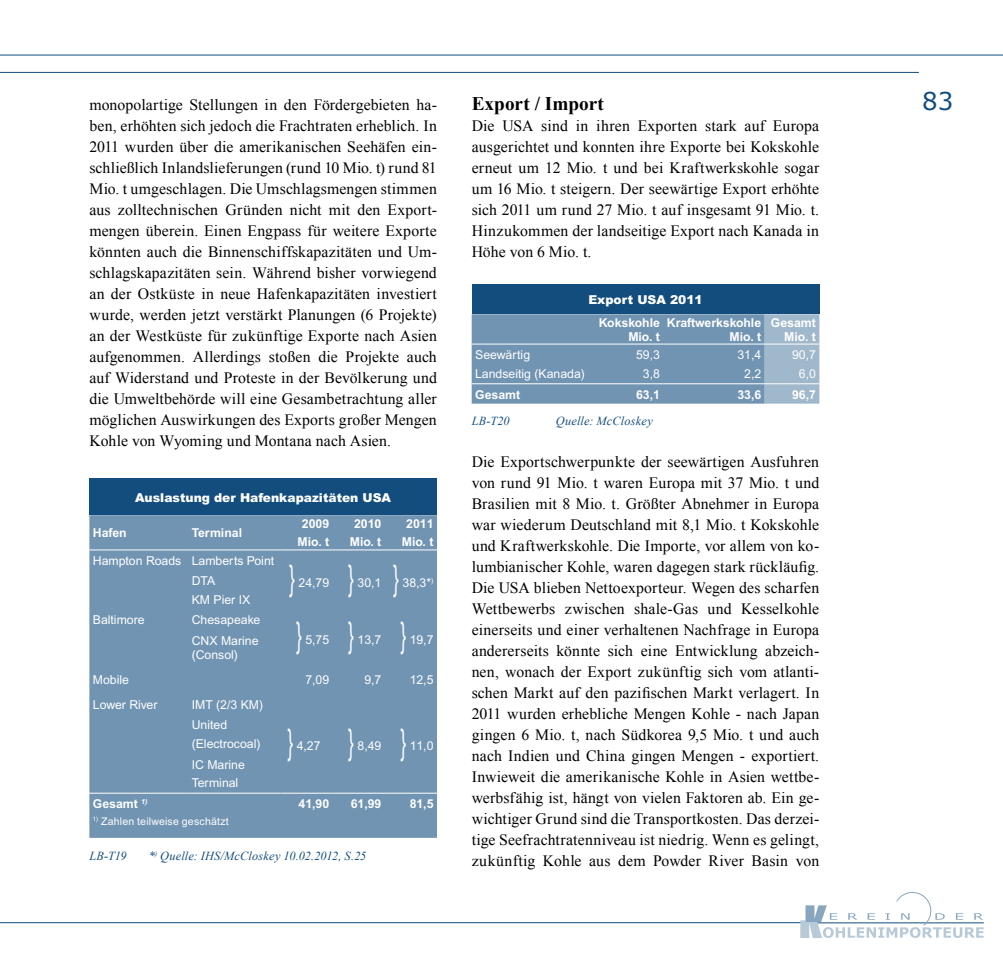
<style>
.page{position:relative;width:1003px;height:968px;background:#fff}
.page>*{position:absolute;margin:0;border:0;box-sizing:border-box;transform-origin:0 0}
.t1{font:35px "Arial";color:#fff;scale:.5 1}
.t2{font:24.5px "Verdana";color:#134d7e}
.t3{font:700 19.25px "Times New Roman";color:#000}
.t4{font:15.75px/21px "Times New Roman";letter-spacing:.005em;color:#000;text-align:justify}
.t5{font:12.25px/18.4px "Arial";color:#fff}
.t6{font:700 12.25px/18.4px "Arial";color:#fff;text-align:center}
.t7{font:italic 12.25px "Times New Roman";letter-spacing:.01em;color:#134d7e}
.t8{font:900 12.25px "Arial";color:#fff}
.t9{font:10.5px "Arial";letter-spacing:.02em;color:#fff}
.t10{font:7.17px "Arial";color:#fff}
</style>
<div class="page">
<hr style="left:0;top:55px;width:1002px;height:1px;background:#134d7e">
<hr style="left:0;top:72px;width:918px;height:1px;background:#134d7e">
<hr style="left:0;top:922px;width:808px;height:1px;background:#134d7e">
<svg style="left:800px;top:892px;width:183px;height:45px"></svg>
<div style="left:89px;top:478px;width:348px;height:37px;background:#134d7e"></div>
<div style="left:89px;top:515px;width:348px;height:322px;background:#7194b2"></div>
<hr style="left:89px;top:549px;width:99px;height:1px;background:#fff">
<hr style="left:188px;top:549px;width:92px;height:1px;background:#fff">
<hr style="left:280px;top:549px;width:52px;height:1px;background:#fff">
<hr style="left:332px;top:549px;width:53px;height:1px;background:#fff">
<hr style="left:385px;top:549px;width:52px;height:1px;background:#fff">
<hr style="left:89px;top:792px;width:99px;height:1px;background:#fff">
<hr style="left:188px;top:792px;width:92px;height:1px;background:#fff">
<hr style="left:280px;top:792px;width:52px;height:1px;background:#fff">
<hr style="left:332px;top:792px;width:53px;height:1px;background:#fff">
<hr style="left:385px;top:792px;width:52px;height:1px;background:#fff">
<div style="left:471px;top:284px;width:348px;height:30px;background:#134d7e"></div>
<svg style="left:471px;top:314px;width:348px;height:89px;background:#7a9bb7"></svg>
<hr style="left:471px;top:343px;width:122px;height:1px;background:#fff">
<hr style="left:593px;top:343px;width:70px;height:1px;background:#fff">
<hr style="left:663px;top:343px;width:101px;height:1px;background:#fff">
<hr style="left:764px;top:343px;width:55px;height:1px;background:#fff">
<hr style="left:471px;top:383px;width:122px;height:1px;background:#fff">
<hr style="left:593px;top:383px;width:70px;height:1px;background:#fff">
<hr style="left:663px;top:383px;width:101px;height:1px;background:#fff">
<hr style="left:764px;top:383px;width:55px;height:1px;background:#fff">
<p class="t4" style="left:89px;top:94px;width:349px">monopolartige Stellungen in den Fördergebieten ha-</p>
<h2 class="t2" style="left:921px;top:84px;width:33px">83</h2>
<p class="t4" style="left:89px;top:115px;width:349px">ben, erhöhten sich jedoch die Frachtraten erheblich. In 2011 wurden über die amerikanischen Seehäfen ein&shy;schließlich Inlandslieferungen (rund 10 Mio. t) rund 81<br>Mio. t umgeschlagen. Die Umschlagsmengen stimmen aus zolltechnischen Gründen nicht mit den Export&shy;mengen überein. Einen Engpass für weitere Exporte könnten auch die Binnenschiffskapazitäten und Um&shy;schlagskapazitäten sein. Während bisher vorwiegend an der Ostküste in neue Hafenkapazitäten investiert wurde, werden jetzt verstärkt Planungen (6 Projekte) an der Westküste für zukünftige Exporte nach Asien aufgenommen. Allerdings stoßen die Projekte auch auf Widerstand und Proteste in der Bevölkerung und die Umweltbehörde will eine Gesambetrachtung aller möglichen Auswirkungen des Exports großer Mengen Kohle von Wyoming und Montana nach Asien.</p>
<p class="t3" style="left:471px;top:90px;width:134px">Export / Import</p>
<p class="t4" style="left:471px;top:115px;width:349px">Die USA sind in ihren Exporten stark auf Europa ausgerichtet und konnten ihre Exporte bei Kokskohle erneut um 12 Mio. t und bei Kraftwerkskohle sogar um 16 Mio. t steigern. Der seewärtige Export erhöhte sich 2011 um rund 27 Mio. t auf insgesamt 91 Mio. t.<br>Hinzukommen der landseitige Export nach Kanada in Höhe von 6 Mio. t.</p>
<p class="t8" style="left:588px;top:292px;width:116px">Export USA 2011</p>
<p class="t6" style="left:598px;top:315px;width:63px;line-height:14px;text-align:right">Kokskohle<br>Mio. t</p>
<p class="t6" style="left:666px;top:315px;width:96px;line-height:14px;text-align:right">Kraftwerkskohle<br>Mio. t</p>
<p class="t6" style="left:770px;top:315px;width:46px;line-height:14px;text-align:right">Gesamt<br>Mio. t</p>
<p class="t5" style="left:475px;top:345px;width:56px">Seewärtig</p>
<p class="t5" style="left:635px;top:345px;width:25px">59,3</p>
<p class="t5" style="left:737px;top:345px;width:25px">31,4</p>
<p class="t5" style="left:791px;top:345px;width:25px">90,7</p>
<p class="t5" style="left:475px;top:365px;width:111px">Landseitig (Kanada)</p>
<p class="t5" style="left:642px;top:365px;width:19px">3,8</p>
<p class="t5" style="left:743px;top:365px;width:19px">2,2</p>
<p class="t5" style="left:798px;top:365px;width:19px">6,0</p>
<p class="t6" style="left:475px;top:385px;width:46px">Gesamt</p>
<p class="t6" style="left:635px;top:385px;width:25px">63,1</p>
<p class="t6" style="left:737px;top:385px;width:25px">33,6</p>
<p class="t6" style="left:791px;top:385px;width:25px">96,7</p>
<p class="t7" style="left:471px;top:414px;width:39px">LB-T20</p>
<p class="t7" style="left:555px;top:414px;width:98px">Quelle: McCloskey</p>
<p class="t4" style="left:471px;top:451px;width:349px">Die Exportschwerpunkte der seewärtigen Ausfuhren von rund 91 Mio. t waren Europa mit 37 Mio. t und Brasilien mit 8 Mio. t. Größter Abnehmer in Europa war wiederum Deutschland mit 8,1 Mio. t Kokskohle und Kraftwerkskohle. Die Importe, vor allem von ko&shy;lumbianischer Kohle, waren dagegen stark rückläufig.<br>Die USA blieben Nettoexporteur. Wegen des scharfen Wettbewerbs zwischen shale-Gas und Kesselkohle einerseits und einer verhaltenen Nachfrage in Europa andererseits könnte sich eine Entwicklung abzeich&shy;nen, wonach der Export zukünftig sich vom atlanti&shy;schen Markt auf den pazifischen Markt verlagert. In 2011 wurden erhebliche Mengen Kohle - nach Japan gingen 6 Mio. t, nach Südkorea 9,5 Mio. t und auch nach Indien und China gingen Mengen - exportiert.<br>Inwieweit die amerikanische Kohle in Asien wettbe&shy;werbsfähig ist, hängt von vielen Faktoren ab. Ein ge&shy;wichtiger Grund sind die Transportkosten. Das derzei&shy;tige Seefrachtratenniveau ist niedrig. Wenn es gelingt, zukünftig Kohle aus dem Powder River Basin von</p>
<p class="t8" style="left:135px;top:490px;width:257px">Auslastung der Hafenkapazitäten USA</p>
<p class="t6" style="left:93px;top:523px;width:35px">Hafen</p>
<p class="t6" style="left:192px;top:523px;width:52px">Terminal</p>
<p class="t6" style="left:297px;top:514px;width:33px">2009<br>Mio. t</p>
<p class="t6" style="left:349px;top:514px;width:33px">2010<br>Mio. t</p>
<p class="t6" style="left:402px;top:514px;width:33px">2011<br>Mio. t</p>
<p class="t5" style="left:93px;top:551px;width:183px">Hampton Roads Lamberts Point</p>
<h1 class="t1" style="left:289px;top:558px;width:13px">}</h1>
<h1 class="t1" style="left:348px;top:558px;width:13px">}</h1>
<h1 class="t1" style="left:393px;top:558px;width:13px">}</h1>
<p class="t5" style="left:192px;top:571px;width:25px">DTA</p>
<p class="t10" style="left:431px;top:576px;width:4px">)</p>
<p class="t5" style="left:192px;top:590px;width:60px">KM Pier IX</p>
<p class="t5" style="left:402px;top:573px;width:30px">38,3*</p>
<p class="t5" style="left:298px;top:573px;width:32px">24,79</p>
<p class="t5" style="left:357px;top:573px;width:25px">30,1</p>
<p class="t5" style="left:93px;top:610px;width:53px">Baltimore</p>
<p class="t5" style="left:192px;top:609px;width:70px;line-height:20.3px">Chesapeake<br>CNX Marine</p>
<h1 class="t1" style="left:296px;top:615px;width:13px">}</h1>
<h1 class="t1" style="left:348px;top:615px;width:13px">}</h1>
<h1 class="t1" style="left:400px;top:615px;width:13px">}</h1>
<p class="t5" style="left:357px;top:630px;width:25px">13,7</p>
<p class="t5" style="left:409px;top:630px;width:25px">19,7</p>
<p class="t5" style="left:305px;top:630px;width:25px">5,75</p>
<p class="t5" style="left:192px;top:645px;width:48px">(Consol)</p>
<p class="t5" style="left:93px;top:670px;width:38px">Mobile</p>
<p class="t5" style="left:305px;top:670px;width:25px">7,09</p>
<p class="t5" style="left:364px;top:670px;width:19px">9,7</p>
<p class="t5" style="left:409px;top:670px;width:25px">12,5</p>
<p class="t5" style="left:93px;top:695px;width:66px">Lower River</p>
<p class="t5" style="left:192px;top:695px;width:73px">IMT (2/3 KM)</p>
<h1 class="t1" style="left:287px;top:721px;width:13px">}</h1>
<p class="t5" style="left:192px;top:715px;width:70px">United (Electrocoal)</p>
<p class="t5" style="left:192px;top:755px;width:55px">IC Marine<br>Terminal</p>
<h1 class="t1" style="left:348px;top:721px;width:13px">}</h1>
<h1 class="t1" style="left:400px;top:721px;width:13px">}</h1>
<p class="t5" style="left:296px;top:736px;width:25px">4,27</p>
<p class="t5" style="left:357px;top:736px;width:25px">8,49</p>
<p class="t5" style="left:409px;top:736px;width:25px">11,0</p>
<p class="t6" style="left:93px;top:794px;width:56px">Gesamt <sup>1)</sup></p>
<p class="t6" style="left:298px;top:794px;width:32px">41,90</p>
<p class="t6" style="left:350px;top:794px;width:32px">61,99</p>
<p class="t6" style="left:409px;top:794px;width:25px">81,5</p>
<p class="t9" style="left:93px;top:814px;width:137px"><sup>1)</sup> Zahlen teilweise geschätzt</p>
<p class="t7" style="left:89px;top:848px;width:39px">LB-T19</p>
<p class="t7" style="left:149px;top:848px;width:219px">*<sup>)</sup> Quelle: IHS/McCloskey 10.02.2012, S.25</p>
</div>
